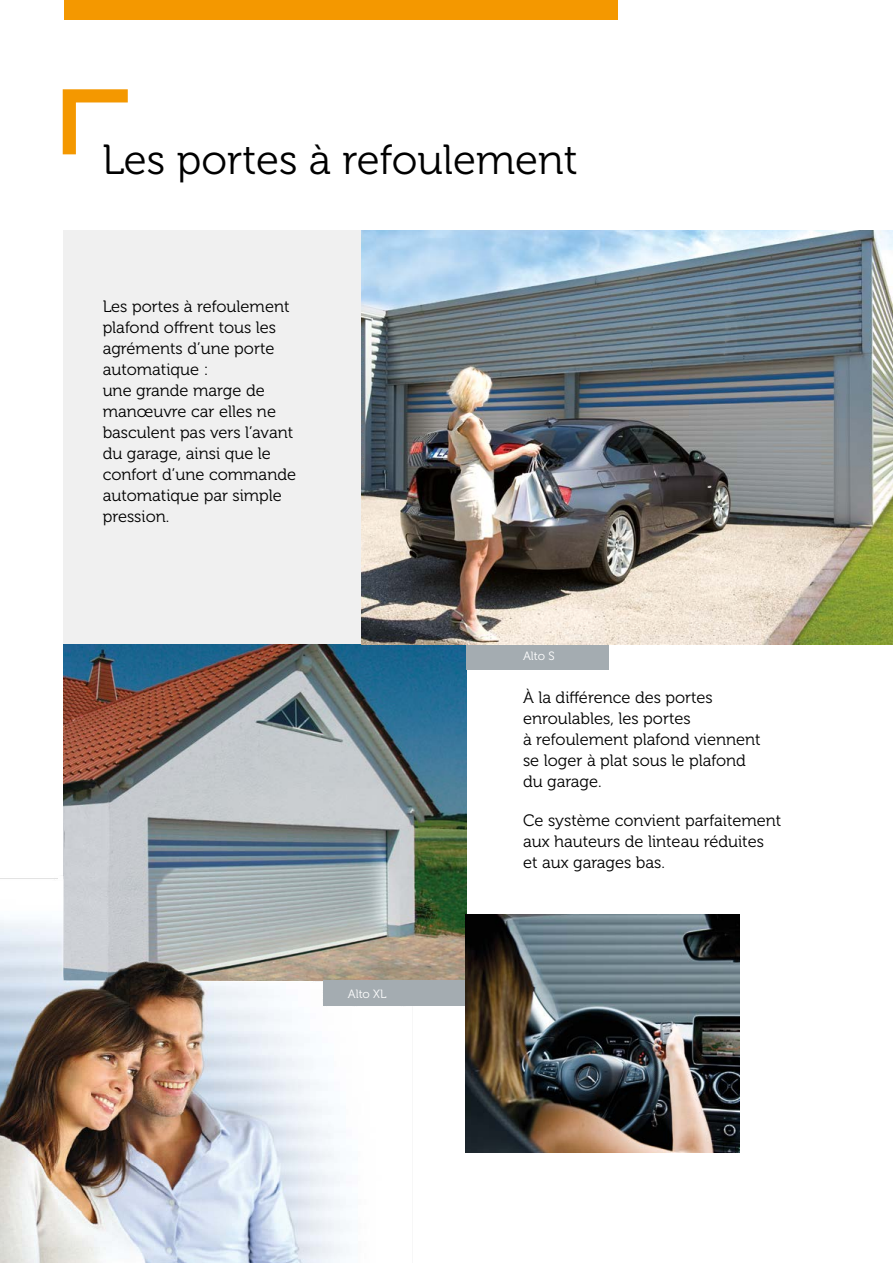
<style>
.page{position:relative;width:893px;height:1263px;background:#fff}
.page>*{position:absolute;margin:0;border:0;box-sizing:border-box;transform-origin:0 0}
.t1{font:42px "Museo 300";color:#000}
.t2{font:16.5px/21px "Museo 300";color:#000}
.t3{font:12px "Museo 300";color:#fff}
</style>
<div class="page">
<div style="left:64px;top:230px;width:829px;height:415px;background:#f0f0f0"></div>
<img style="left:64px;top:645px;width:402px;height:335px">
<img style="left:0;top:875px;width:415px;height:388px">
<svg style="left:63px;top:89px;width:65px;height:65px"></svg>
<div style="left:466px;top:645px;width:142px;height:25px;background:#a4acb1"></div>
<div style="left:323px;top:981px;width:143px;height:25px;background:#a4acb1"></div>
<div style="left:64px;top:0;width:554px;height:19px;background:#f49800"></div>
<img style="left:361px;top:230px;width:532px;height:415px">
<img style="left:466px;top:914px;width:273px;height:239px">
<h1 class="t1" style="left:102px;top:137px;width:477px">Les portes à refoulement</h1>
<p class="t2" style="left:103px;top:296px;width:195px">Les portes à refoulement plafond offrent tous les agréments d’une porte automatique :<br>une grande marge de manœuvre car elles ne basculent pas vers l’avant du garage, ainsi que le confort d’une commande automatique par simple pression.</p>
<p class="t3" style="left:348px;top:987px;width:40px">Alto XL</p>
<p class="t3" style="left:523px;top:649px;width:33px">Alto S</p>
<p class="t2" style="left:523px;top:687px;width:239px">À la différence des portes enroulables, les portes<br>à refoulement plafond viennent se loger à plat sous le plafond du garage.</p>
<p class="t2" style="left:523px;top:810px;width:260px">Ce système convient parfaitement aux hauteurs de linteau réduites et aux garages bas.</p>
</div>
